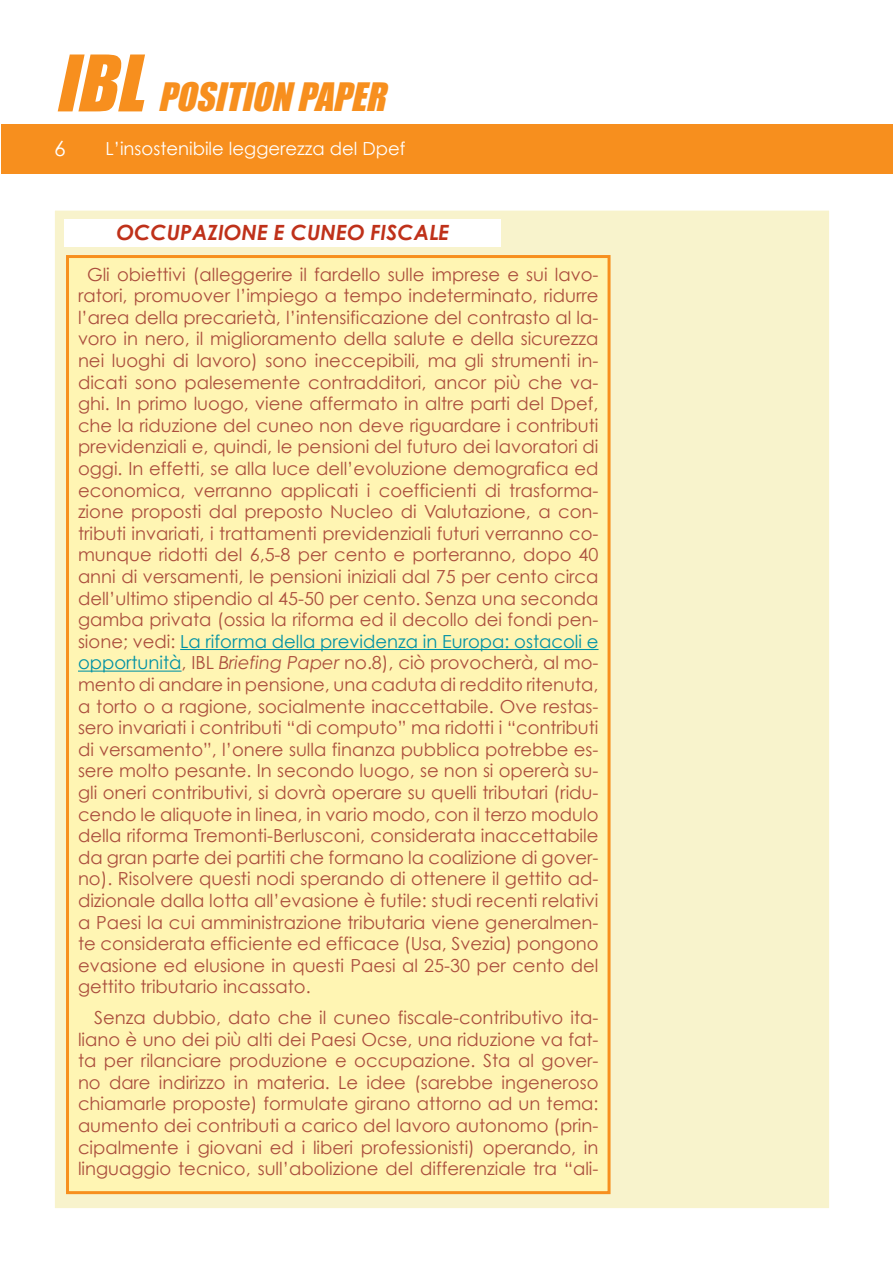
<style>
.page{position:relative;width:893px;height:1263px;background:#fff}
.page>*{position:absolute;margin:0;border:0;box-sizing:border-box;transform-origin:0 0}
.t1{font:italic 36px "Impact";color:#f78f1e}
.t2{font:italic 700 21px "Century Gothic";color:#bf311a}
.t3{font:18px/21.6px "Century Gothic";color:#ab4e3d;text-align:justify}
.t4{font:18px "Century Gothic";color:#fff}
.s1{font-size:72px}
.s2{color:#0092a5}
.s3{font-style:italic}
</style>
<div class="page">
<div style="left:2px;top:124px;width:891px;height:49px;background:#f78f1e"></div>
<div style="left:54px;top:210px;width:776px;height:998px;background:#f8f3cc"></div>
<div style="left:68px;top:257px;width:541px;height:935px;background:#fff5b3"></div>
<hr style="left:180px;top:649px;width:418px;height:1px;background:#0092a5">
<hr style="left:78px;top:671px;width:104px;height:1px;background:#0092a5">
<div style="left:66px;top:255px;width:544px;height:939px;border:3px solid #f78f1e"></div>
<div style="left:64px;top:219px;width:437px;height:27px;background:#fff"></div>
<h1 class="t1" style="left:55px;top:75px;width:341px"><span class="s1">IBL</span> POSITION PAPER</h1>
<p class="t4" style="left:105px;top:137px;width:302px">L’insostenibile leggerezza del Dpef</p>
<p class="t2" style="left:116px;top:219px;width:17px">OCCU</p>
<p class="t2" style="left:180px;top:219px;width:126px">PAZIONE E CUNE</p>
<p class="t2" style="left:347px;top:219px;width:93px">O FISCALE</p>
<p class="t3" style="left:78px;top:263px;width:522px;text-indent:9px">Gli obiettivi (alleggerire il fardello sulle imprese e sui lavo&shy;ratori, promuover l’impiego a tempo indeterminato, ridurre l’area della precarietà, l’intensificazione del contrasto al la&shy;voro in nero, il miglioramento della salute e della sicurezza nei luoghi di lavoro) sono ineccepibili, ma gli strumenti in&shy;dicati sono palesemente contradditori, ancor più che va&shy;ghi. In primo luogo, viene affermato in altre parti del Dpef, che la riduzione del cuneo non deve riguardare i contributi previdenziali e, quindi, le pensioni del futuro dei lavoratori di oggi. In effetti, se alla luce dell’evoluzione demografica ed economica, verranno applicati i coefficienti di trasforma&shy;zione proposti dal preposto Nucleo di Valutazione, a con&shy;tributi invariati, i trattamenti previdenziali futuri verranno co&shy;munque ridotti del 6,5-8 per cento e porteranno, dopo 40 anni di versamenti, le pensioni iniziali dal 75 per cento circa dell’ultimo stipendio al 45-50 per cento. Senza una seconda gamba privata (ossia la riforma ed il decollo dei fondi pen&shy;sione; vedi: <span class="s2">La riforma della previdenza in Europa: ostacoli e opportunità</span>, IBL <span class="s3">Briefing Paper</span> no.8), ciò provocherà, al mo&shy;mento di andare in pensione, una caduta di reddito ritenuta, a torto o a ragione, socialmente inaccettabile. Ove restas&shy;sero invariati i contributi “di computo” ma ridotti i “contributi di versamento”, l’onere sulla finanza pubblica potrebbe es&shy;sere molto pesante. In secondo luogo, se non si opererà su&shy;gli oneri contributivi, si dovrà operare su quelli tributari (ridu&shy;cendo le aliquote in linea, in vario modo, con il terzo modulo della riforma Tremonti-Berlusconi, considerata inaccettabile da gran parte dei partiti che formano la coalizione di gover&shy;no). Risolvere questi nodi sperando di ottenere il gettito ad&shy;dizionale dalla lotta all’evasione è futile: studi recenti relativi a Paesi la cui amministrazione tributaria viene generalmen&shy;te considerata efficiente ed efficace (Usa, Svezia) pongono evasione ed elusione in questi Paesi al 25-30 per cento del gettito tributario incassato.</p>
<p class="t3" style="left:78px;top:1006px;width:522px;text-indent:16px">Senza dubbio, dato che il cuneo fiscale-contributivo ita&shy;liano è uno dei più alti dei Paesi Ocse, una riduzione va fat&shy;ta per rilanciare produzione e occupazione. Sta al gover&shy;no dare indirizzo in materia. Le idee (sarebbe ingeneroso chiamarle proposte) formulate girano attorno ad un tema: aumento dei contributi a carico del lavoro autonomo (prin&shy;cipalmente i giovani ed i liberi professionisti) operando, in linguaggio tecnico, sull’abolizione del differenziale tra “ali-</p>
</div>
